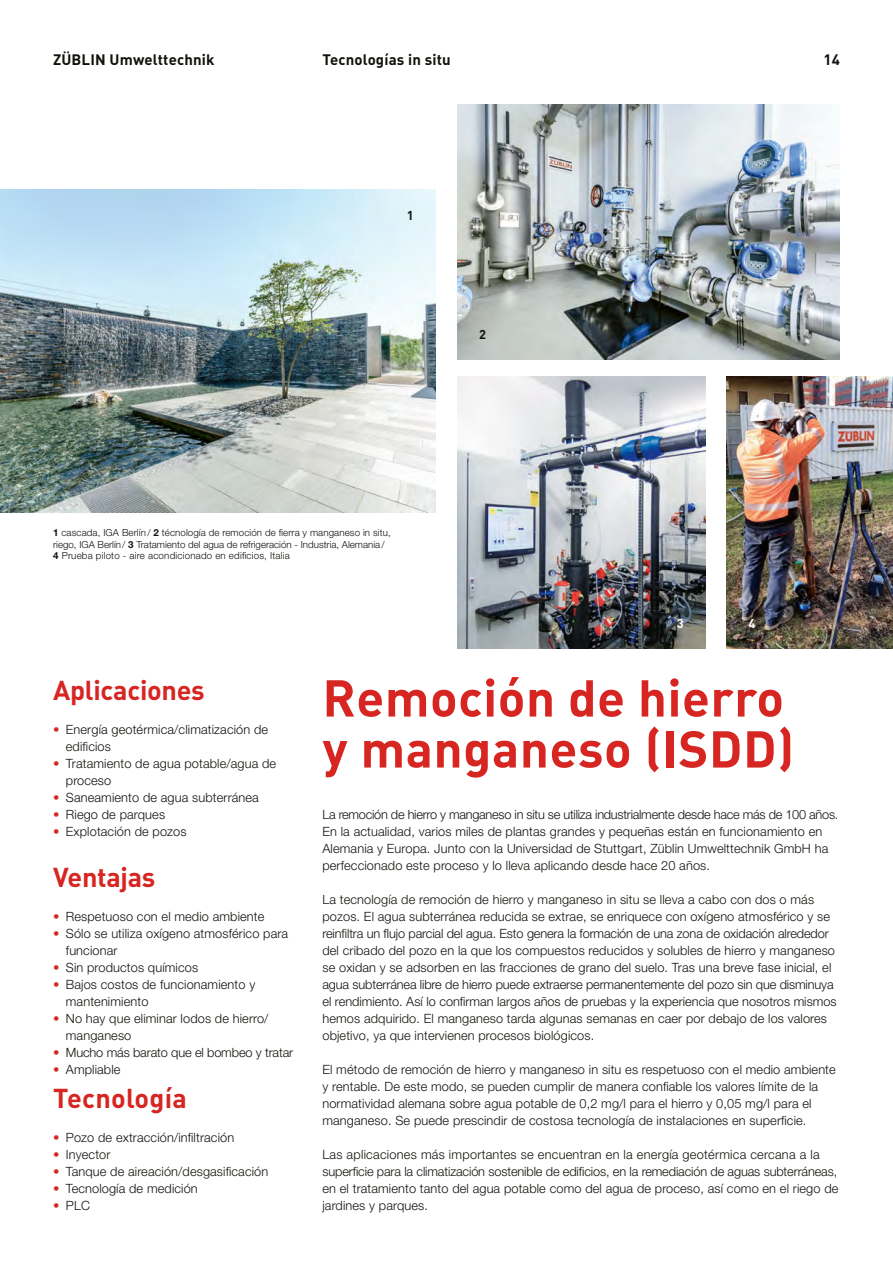
<style>
.page{position:relative;width:893px;height:1263px;background:#fff}
.page>*{position:absolute;margin:0;border:0;box-sizing:border-box;transform-origin:0 0}
.t1{font:700 51px/51px "DIN Pro";letter-spacing:.01em;color:#d72622}
.t2{font:700 27px "DIN Pro";letter-spacing:-.01em;color:#d72622}
.t3{font:700 27px "DIN Pro";letter-spacing:.01em;color:#d72622}
.t4{font:700 15px "DIN Pro";letter-spacing:.01em;color:#12120d}
.t5{font:300 12.75px/17px "Helvetica Neue LT Pro";letter-spacing:.01em;color:#12120d}
.t6{font:300 12.75px "Helvetica Neue LT Pro";letter-spacing:-.01em;color:#12120d}
.t7{font:700 12.75px "DIN Pro";color:#12120d}
.t8{font:700 12.75px "DIN Pro";color:#fff}
.t9{font:300 9.75px/11.2px "Helvetica Neue LT Pro";letter-spacing:.01em;color:#12120d}
.s1{font-weight:700}
.s2{color:#d72622}
</style>
<div class="page">
<img style="left:0;top:189px;width:436px;height:323px">
<img style="left:457px;top:376px;width:249px;height:272px">
<img style="left:726px;top:376px;width:167px;height:272px">
<img style="left:457px;top:104px;width:383px;height:255px">
<p class="t4" style="left:53px;top:49px;width:163px">ZÜBLIN Umwelttechnik</p>
<p class="t4" style="left:823px;top:49px;width:18px">14</p>
<p class="t4" style="left:322px;top:49px;width:130px">Tecnologías in situ</p>
<p class="t7" style="left:407px;top:206px;width:8px">1</p>
<p class="t7" style="left:479px;top:325px;width:8px">2</p>
<p class="t9" style="left:53px;top:527px;width:339px"><span class="s1">1</span> cascada, IGA Berlín / <span class="s1">2</span> técnología de remoción de fierra y manganeso in situ, riego, IGA Berlín/ <span class="s1">3</span> Tratamiento del agua de refrigeración - Industria, Alemania/<br><span class="s1">4</span> Prueba piloto - aire acondicionado en edificios, Italia</p>
<p class="t8" style="left:677px;top:615px;width:8px">3</p>
<p class="t8" style="left:748px;top:615px;width:8px">4</p>
<h2 class="t2" style="left:53px;top:671px;width:153px">Aplicaciones</h2>
<p class="t5" style="left:66px;top:720px;width:204px;text-indent:-13px"><span class="s2">•</span> Energía geotérmica/climatización de edificios</p>
<p class="t5" style="left:66px;top:754px;width:212px;text-indent:-13px"><span class="s2">•</span> Tratamiento de agua potable/agua de proceso</p>
<p class="t5" style="left:53px;top:788px;width:207px"><span class="s2">•</span> Saneamiento de agua subterránea</p>
<p class="t5" style="left:53px;top:805px;width:113px"><span class="s2">•</span> Riego de parques</p>
<p class="t5" style="left:53px;top:822px;width:135px"><span class="s2">•</span> Explotación de pozos</p>
<h2 class="t2" style="left:53px;top:858px;width:104px">Ventajas</h2>
<p class="t5" style="left:53px;top:907px;width:213px"><span class="s2">•</span> Respetuoso con el medio ambiente</p>
<p class="t5" style="left:66px;top:924px;width:224px;text-indent:-13px"><span class="s2">•</span> Sólo se utiliza oxígeno atmosférico para funcionar</p>
<p class="t5" style="left:53px;top:958px;width:147px"><span class="s2">•</span> Sin productos químicos</p>
<p class="t5" style="left:66px;top:975px;width:191px;text-indent:-13px"><span class="s2">•</span> Bajos costos de funcionamiento y mantenimiento</p>
<p class="t5" style="left:66px;top:1009px;width:204px;text-indent:-13px"><span class="s2">•</span> No hay que eliminar lodos de hierro/ manganeso</p>
<p class="t6" style="left:53px;top:1044px;width:242px"><span class="s2">•</span> Mucho más barato que el bombeo y tratar</p>
<p class="t5" style="left:53px;top:1060px;width:69px"><span class="s2">•</span> Ampliable</p>
<h2 class="t3" style="left:53px;top:1080px;width:135px">Tecnología</h2>
<p class="t5" style="left:53px;top:1128px;width:183px"><span class="s2">•</span> Pozo de extracción/infiltración</p>
<p class="t5" style="left:53px;top:1145px;width:59px"><span class="s2">•</span> Inyector</p>
<p class="t5" style="left:53px;top:1162px;width:217px"><span class="s2">•</span> Tanque de aireación/desgasificación</p>
<p class="t5" style="left:53px;top:1179px;width:146px"><span class="s2">•</span> Tecnología de medición</p>
<p class="t5" style="left:53px;top:1196px;width:38px"><span class="s2">•</span> PLC</p>
<h1 class="t1" style="left:322px;top:670px;width:473px">Remoción de hierro y manganeso (ISDD)</h1>
<p class="t5" style="left:322px;top:805px;width:517px">La remoción de hierro y manganeso in situ se utiliza industrialmente desde hace más de 100 años.<br>En la actualidad, varios miles de plantas grandes y pequeñas están en funcionamiento en Alemania y Europa. Junto con la Universidad de Stuttgart, Züblin Umwelttechnik GmbH ha perfeccionado este proceso y lo lleva aplicando desde hace 20 años.</p>
<p class="t5" style="left:322px;top:890px;width:516px">La tecnología de remoción de hierro y manganeso in situ se lleva a cabo con dos o más pozos. El agua subterránea reducida se extrae, se enriquece con oxígeno atmosférico y se reinfiltra un flujo parcial del agua. Esto genera la formación de una zona de oxidación alrededor del cribado del pozo en la que los compuestos reducidos y solubles de hierro y manganeso se oxidan y se adsorben en las fracciones de grano del suelo. Tras una breve fase inicial, el agua subterránea libre de hierro puede extraerse permanentemente del pozo sin que disminuya el rendimiento. Así lo confirman largos años de pruebas y la experiencia que nosotros mismos hemos adquirido. El manganeso tarda algunas semanas en caer por debajo de los valores objetivo, ya que intervienen procesos biológicos.</p>
<p class="t5" style="left:322px;top:1060px;width:515px">El método de remoción de hierro y manganeso in situ es respetuoso con el medio ambiente y rentable. De este modo, se pueden cumplir de manera confiable los valores límite de la normatividad alemana sobre agua potable de 0,2 mg/l para el hierro y 0,05 mg/l para el manganeso. Se puede prescindir de costosa tecnología de instalaciones en superficie.</p>
<p class="t5" style="left:322px;top:1145px;width:517px">Las aplicaciones más importantes se encuentran en la energía geotérmica cercana a la superficie para la climatización sostenible de edificios, en la remediación de aguas subterráneas, en el tratamiento tanto del agua potable como del agua de proceso, así como en el riego de jardines y parques.</p>
</div>
